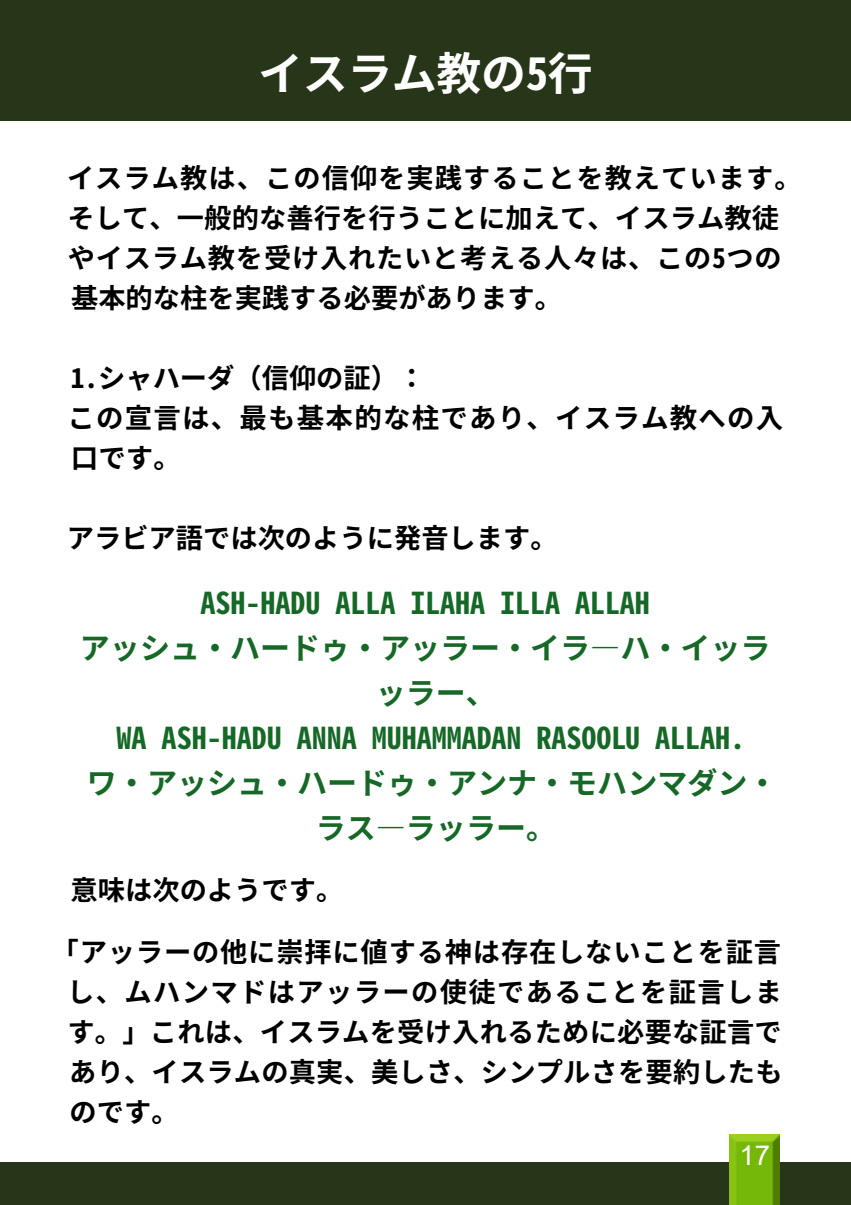
<style>
.page{position:relative;width:851px;height:1205px;background:#fff}
.page>*{position:absolute;margin:0;border:0;box-sizing:border-box;transform-origin:0 0}
.t1{font:45px "Gen Shin Gothic Monospace Bold";letter-spacing:-.01em;color:#fff}
.t2{font:30px/45px "Gen Shin Gothic Monospace Bold";color:#166827;text-align:center}
.t3{font:27.5px/40px "Gen Shin Gothic Monospace Bold";letter-spacing:.04em;color:#000}
.t4{font:27.5px "Arial";color:#fff}
.t5{font:27.25px/40px "Gen Shin Gothic Monospace Bold";letter-spacing:.005em;color:#000;text-align:justify}
.t6{font:27.25px/40px "Gen Shin Gothic Monospace Bold";letter-spacing:.025em;color:#000}
</style>
<div class="page">
<div style="left:0;top:0;width:850px;height:120px;background:#273518"></div>
<div style="left:0;top:1162px;width:850px;height:43px;background:#273518"></div>
<div style="left:724px;top:1131px;width:58px;height:74px;background:#000;opacity:.75"></div>
<h1 class="t1" style="left:258px;top:39px;width:336px">イスラム教の5行</h1>
<p class="t6" style="left:67px;top:157px;width:736px">イスラム教は、この信仰を実践することを教えています。そして、一般的な善行を行うことに加えて、イスラム教徒やイスラム教を受け入れたいと考える人々は、この5つの基本的な柱を実践する必要があります。</p>
<p class="t5" style="left:71px;top:357px;width:356px">1.シャハーダ（信仰の証）：</p>
<p class="t3" style="left:68px;top:397px;width:717px">この宣言は、最も基本的な柱であり、イスラム教への入口です。</p>
<p class="t5" style="left:67px;top:517px;width:492px">アラビア語では次のように発音します。</p>
<p class="t2" style="left:80px;top:580px;width:698px">ASH-HADU ALLA ILAHA ILLA ALLAH<br>アッシュ・ハードゥ・アッラー・イラ―ハ・イッラッラー、<br>WA ASH-HADU ANNA MUHAMMADAN RASOOLU ALLAH.<br>ワ・アッシュ・ハードゥ・アンナ・モハンマダン・ラス―ラッラー。</p>
<p class="t5" style="left:71px;top:869px;width:274px">意味は次のようです。</p>
<p class="t5" style="left:67px;top:931px;width:717px;text-indent:-15px">「アッラーの他に崇拝に値する神は存在しないことを証言し、ムハンマドはアッラーの使徒であることを証言します。」これは、イスラムを受け入れるために必要な証言であり、イスラムの真実、美しさ、シンプルさを要約したものです。</p>
<p class="t4" style="left:739px;top:1136px;width:32px">17</p>
</div>
